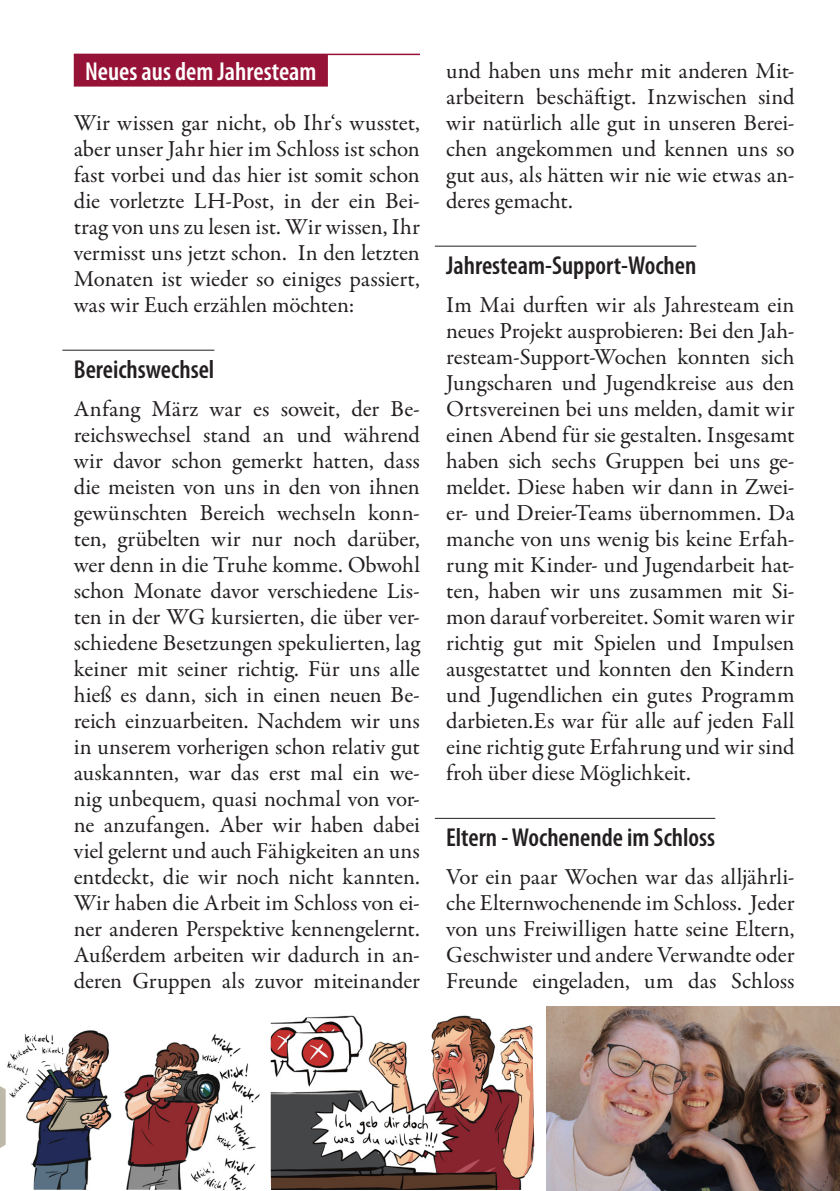
<style>
.page{position:relative;width:840px;height:1191px;background:#fff}
.page>*{position:absolute;margin:0;border:0;box-sizing:border-box;transform-origin:0 0}
.t1{font:600 condensed 26px "Myriad Pro";color:#231f20}
.t2{font:600 condensed 26px "Myriad Pro";color:#fff}
.t3{font:23px/26px "Garamond Premr Pro";letter-spacing:-.005em;color:#231f20;text-align:justify}
</style>
<div class="page">
<svg style="left:0;top:1086px;width:6px;height:62px"></svg>
<hr style="left:74px;top:54px;width:346px;height:1px;background:#961236">
<div style="left:74px;top:55px;width:254px;height:32px;background:#961236"></div>
<hr style="left:62px;top:350px;width:152px;height:1px;background:#231f20">
<hr style="left:434px;top:246px;width:262px;height:1px;background:#231f20">
<hr style="left:434px;top:818px;width:281px;height:1px;background:#231f20">
<img style="left:546px;top:1006px;width:293px;height:185px">
<img style="left:7px;top:1030px;width:253px;height:159px">
<img style="left:270px;top:1015px;width:264px;height:175px">
<p class="t2" style="left:85px;top:55px;width:233px">Neues aus dem Jahresteam</p>
<p class="t3" style="left:74px;top:110px;width:347px">Wir wissen gar nicht, ob Ihr‘s wusstet, aber unser Jahr hier im Schloss ist schon fast vorbei und das hier ist somit schon die vorletzte LH-Post, in der ein Bei&shy;trag von uns zu lesen ist. Wir wissen, Ihr vermisst uns jetzt schon. In den letzten Monaten ist wieder so einiges passiert, was wir Euch erzählen möchten:</p>
<p class="t1" style="left:74px;top:353px;width:142px">Bereichswechsel</p>
<p class="t3" style="left:74px;top:396px;width:347px">Anfang März war es soweit, der Be&shy;reichswechsel stand an und während wir davor schon gemerkt hatten, dass die meisten von uns in den von ihnen gewünschten Bereich wechseln konn&shy;ten, grübelten wir nur noch darüber, wer denn in die Truhe komme. Obwohl schon Monate davor verschiedene Lis&shy;ten in der WG kursierten, die über ver&shy;schiedene Besetzungen spekulierten, lag keiner mit seiner richtig. Für uns alle hieß es dann, sich in einen neuen Be&shy;reich einzuarbeiten. Nachdem wir uns in unserem vorherigen schon relativ gut auskannten, war das erst mal ein we&shy;nig unbequem, quasi nochmal von vor&shy;ne anzufangen. Aber wir haben dabei viel gelernt und auch Fähigkeiten an uns entdeckt, die wir noch nicht kannten.<br>Wir haben die Arbeit im Schloss von ei&shy;ner anderen Perspektive kennengelernt.<br>Außerdem arbeiten wir dadurch in an&shy;deren Gruppen als zuvor miteinander</p>
<p class="t3" style="left:446px;top:58px;width:350px">und haben uns mehr mit anderen Mit&shy;arbeitern beschäftigt. Inzwischen sind wir natürlich alle gut in unseren Berei&shy;chen angekommen und kennen uns so gut aus, als hätten wir nie wie etwas an&shy;deres gemacht.</p>
<p class="t1" style="left:446px;top:249px;width:251px">Jahresteam-Support-Wochen</p>
<p class="t3" style="left:446px;top:292px;width:350px">Im Mai durften wir als Jahresteam ein neues Projekt ausprobieren: Bei den Jah&shy;resteam-Support-Wochen konnten sich Jungscharen und Jugendkreise aus den Ortsvereinen bei uns melden, damit wir einen Abend für sie gestalten. Insgesamt haben sich sechs Gruppen bei uns ge&shy;meldet. Diese haben wir dann in Zwei&shy;er- und Dreier-Teams übernommen. Da manche von uns wenig bis keine Erfah&shy;rung mit Kinder- und Jugendarbeit hat&shy;ten, haben wir uns zusammen mit Si&shy;mon darauf vorbereitet. Somit waren wir richtig gut mit Spielen und Impulsen ausgestattet und konnten den Kindern und Jugendlichen ein gutes Programm darbieten.Es war für alle auf jeden Fall eine richtig gute Erfahrung und wir sind froh über diese Möglichkeit.</p>
<p class="t1" style="left:446px;top:821px;width:270px">Eltern - Wochenende im Schloss</p>
<p class="t3" style="left:446px;top:864px;width:350px">Vor ein paar Wochen war das alljährli&shy;che Elternwochenende im Schloss. Jeder von uns Freiwilligen hatte seine Eltern, Geschwister und andere Verwandte oder Freunde eingeladen, um das Schloss</p>
</div>
